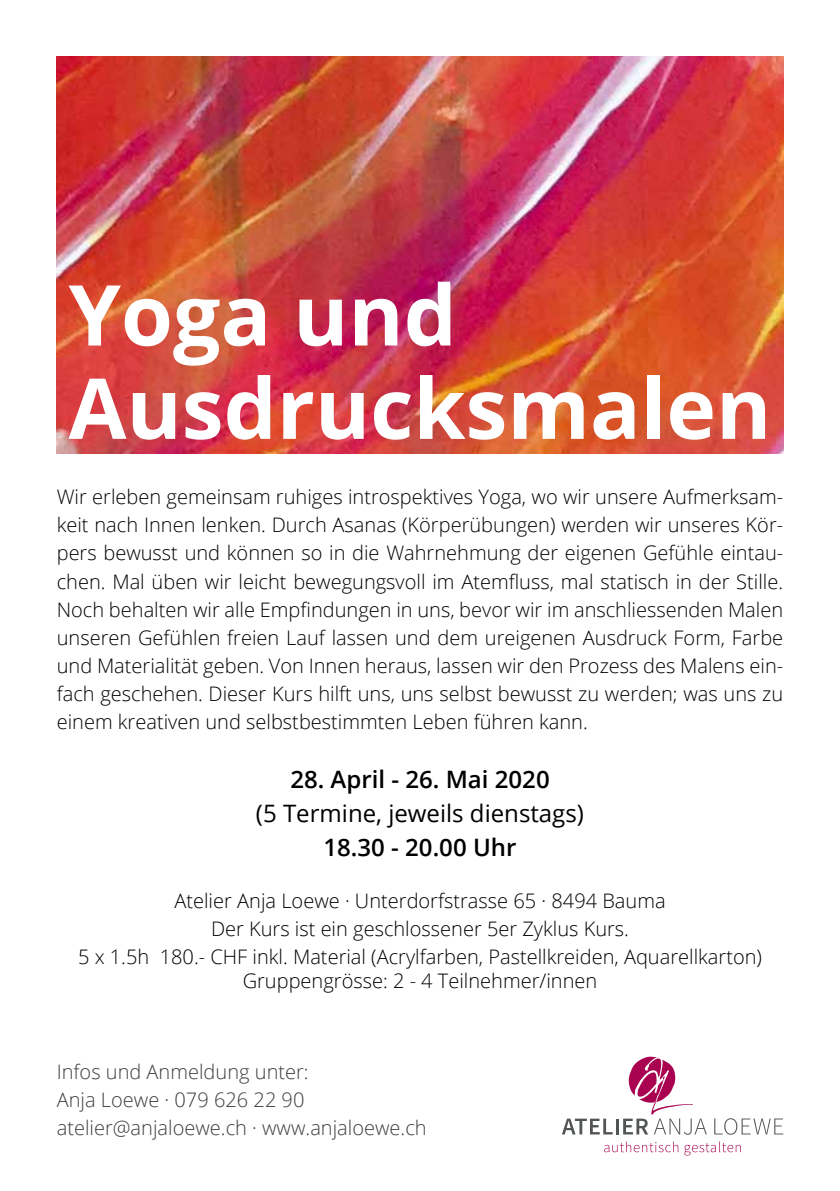
<style>
.page{position:relative;width:840px;height:1191px;background:#fff}
.page>*{position:absolute;margin:0;border:0;box-sizing:border-box;transform-origin:0 0}
.t1{font:700 84px/93.4px "Open Sans";color:#fff}
.t2{font:600 24px "Open Sans";color:#000}
.t3{font:24px "Open Sans";color:#000}
.t4{font:300 20px/28px "Open Sans";color:#000;text-align:justify}
.t5{font:300 20px/28px "Open Sans";color:#3e3d40}
</style>
<div class="page">
<img style="left:57px;top:57px;width:725px;height:396px">
<svg style="left:604px;top:1141px;width:74px;height:11px"></svg>
<svg style="left:684px;top:1143px;width:56px;height:12px"></svg>
<svg style="left:562px;top:1118px;width:50px;height:16px"></svg>
<hr style="left:615px;top:1118px;width:3px;height:16px;background:#525556">
<svg style="left:714px;top:1118px;width:68px;height:16px"></svg>
<svg style="left:623px;top:1056px;width:83px;height:78px"></svg>
<h1 class="t1" style="left:68px;top:266px;width:704px">Yoga und<br>Ausdrucksmalen</h1>
<p class="t4" style="left:57px;top:482px;width:727px">Wir erleben gemeinsam ruhiges introspektives Yoga, wo wir unsere Aufmerksam&shy;keit nach Innen lenken. Durch Asanas (Körperübungen) werden wir unseres Kör&shy;pers bewusst und können so in die Wahrnehmung der eigenen Gefühle eintau&shy;chen. Mal üben wir leicht bewegungsvoll im Atemfluss, mal statisch in der Stille.<br>Noch behalten wir alle Empfindungen in uns, bevor wir im anschliessenden Malen unseren Gefühlen freien Lauf lassen und dem ureigenen Ausdruck Form, Farbe und Materialität geben. Von Innen heraus, lassen wir den Prozess des Malens ein&shy;fach geschehen. Dieser Kurs hilft uns, uns selbst bewusst zu werden; was uns zu einem kreativen und selbstbestimmten Leben führen kann.</p>
<p class="t2" style="left:290px;top:762px;width:261px">28. April - 26. Mai 2020</p>
<p class="t3" style="left:256px;top:796px;width:329px">(5 Termine, jeweils dienstags)</p>
<p class="t2" style="left:323px;top:830px;width:194px">18.30 - 20.00 Uhr</p>
<p class="t4" style="left:78px;top:886px;width:685px;text-align:center">Atelier Anja Loewe · Unterdorfstrasse 65 · 8494 Bauma<br>Der Kurs ist ein geschlossener 5er Zyklus Kurs.<br>5 x 1.5h 180.- CHF inkl. Material (Acrylfarben, Pastellkreiden, Aquarellkarton)</p>
<p class="t4" style="left:242px;top:966px;width:356px">Gruppengrösse: 2 - 4 Teilnehmer/innen</p>
<p class="t5" style="left:57px;top:1057px;width:371px">Infos und Anmeldung unter:<br>Anja Loewe · 079 626 22 90 atelier@anjaloewe.ch · www.anjaloewe.ch</p>
</div>
